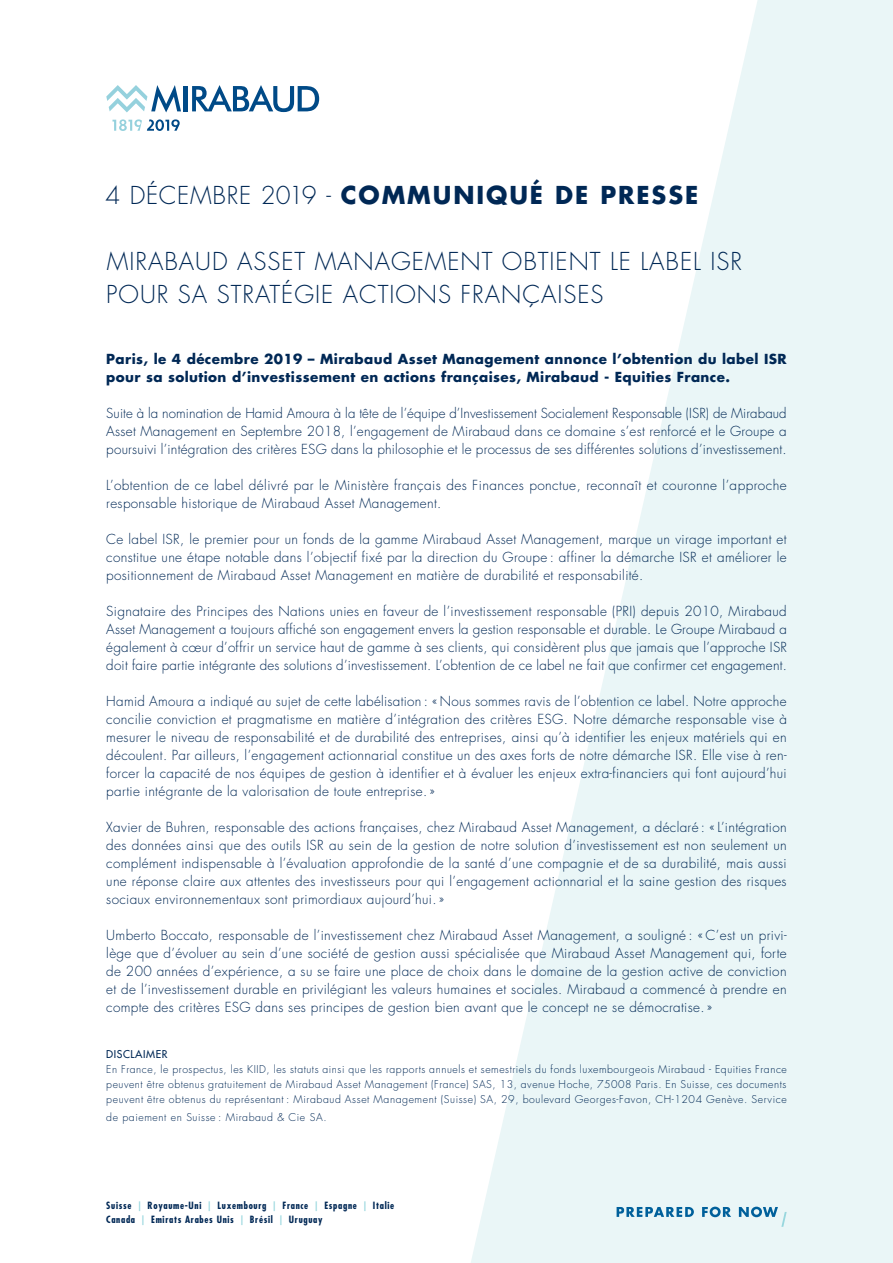
<style>
.page{position:relative;width:893px;height:1263px;background:#fff}
.page>*{position:absolute;margin:0;border:0;box-sizing:border-box;transform-origin:0 0}
.Titre{font:300 24px/33px "Futura Std";letter-spacing:.04em;color:#002855}
.Titre-2{font:700 24px "Futura Std";letter-spacing:.08em;color:#002855}
.Texte_courant{font:300 13.5px/18px "Futura Std";letter-spacing:.025em;color:#002855;text-align:justify}
.Texte_courant-2{font:700 13.5px/18px "Futura Std";letter-spacing:.03em;color:#002855}
.Texte_courant-3{font:300 10.5px/15px "Futura Std";letter-spacing:.055em;color:#002855;text-align:justify}
.Texte_courant-4{font:500 10.5px "Futura Std";letter-spacing:.055em;color:#002855}
.t1{font:700 condensed 9.75px "Futura Std";letter-spacing:.07em;color:#002855}
.s1{font-weight:300}
.s2{color:#98d7de}
</style>
<div class="page">
<svg style="left:471px;top:0;width:422px;height:1263px;fill:#eaf6f7"></svg>
<hr style="left:183px;top:86px;width:4px;height:25px;background:#004a87">
<svg style="left:192px;top:85px;width:127px;height:27px"></svg>
<svg style="left:112px;top:119px;width:68px;height:12px"></svg>
<svg style="left:106px;top:85px;width:75px;height:27px"></svg>
<svg style="left:617px;top:1206px;width:170px;height:21px;background:#b4d4e2"></svg>
<p class="Titre-2" style="left:105px;top:179px;width:594px"><span class="s1">4 DÉCEMBRE 2019 -</span> COMMUNIQUÉ DE PRESSE</p>
<p class="Titre" style="left:106px;top:246px;width:637px">MIRABAUD ASSET MANAGEMENT OBTIENT LE LABEL ISR<br>POUR SA STRATÉGIE ACTIONS FRANÇAISES</p>
<p class="Texte_courant-2" style="left:106px;top:350px;width:682px">Paris, le 4 décembre 2019 – Mirabaud Asset Management annonce l’obtention du label ISR pour sa solution d’investissement en actions françaises, Mirabaud - Equities France.</p>
<p class="Texte_courant" style="left:106px;top:405px;width:682px">Suite à la nomination de Hamid Amoura à la tête de l’équipe d’Investissement Socialement Responsable (ISR) de Mirabaud Asset Management en Septembre 2018, l’engagement de Mirabaud dans ce domaine s’est renforcé et le Groupe a poursuivi l’intégration des critères ESG dans la philosophie et le processus de ses différentes solutions d’investissement.</p>
<p class="Texte_courant" style="left:106px;top:477px;width:682px">L’obtention de ce label délivré par le Ministère français des Finances ponctue, reconnaît et couronne l’approche responsable historique de Mirabaud Asset Management.</p>
<p class="Texte_courant" style="left:106px;top:531px;width:682px">Ce label ISR, le premier pour un fonds de la gamme Mirabaud Asset Management, marque un virage important et constitue une étape notable dans l’objectif fixé par la direction du Groupe : affiner la démarche ISR et améliorer le positionnement de Mirabaud Asset Management en matière de durabilité et responsabilité.</p>
<p class="Texte_courant" style="left:106px;top:603px;width:682px">Signataire des Principes des Nations unies en faveur de l’investissement responsable (PRI) depuis 2010, Mirabaud Asset Management a toujours affiché son engagement envers la gestion responsable et durable. Le Groupe Mirabaud a également à cœur d’offrir un service haut de gamme à ses clients, qui considèrent plus que jamais que l’approche ISR doit faire partie intégrante des solutions d’investissement. L’obtention de ce label ne fait que confirmer cet engagement.</p>
<p class="Texte_courant" style="left:106px;top:693px;width:682px">Hamid Amoura a indiqué au sujet de cette labélisation : « Nous sommes ravis de l’obtention ce label. Notre approche concilie conviction et pragmatisme en matière d’intégration des critères ESG. Notre démarche responsable vise à mesurer le niveau de responsabilité et de durabilité des entreprises, ainsi qu’à identifier les enjeux matériels qui en découlent. Par ailleurs, l’engagement actionnarial constitue un des axes forts de notre démarche ISR. Elle vise à ren&shy;forcer la capacité de nos équipes de gestion à identifier et à évaluer les enjeux extra-financiers qui font aujourd’hui partie intégrante de la valorisation de toute entreprise.»</p>
<p class="Texte_courant" style="left:106px;top:819px;width:682px">Xavier de Buhren, responsable des actions françaises, chez Mirabaud Asset Management, a déclaré : «L’intégration des données ainsi que des outils ISR au sein de la gestion de notre solution d’investissement est non seulement un complément indispensable à l’évaluation approfondie de la santé d’une compagnie et de sa durabilité, mais aussi une réponse claire aux attentes des investisseurs pour qui l’engagement actionnarial et la saine gestion des risques sociaux environnementaux sont primordiaux aujourd’hui.»</p>
<p class="Texte_courant" style="left:106px;top:927px;width:682px">Umberto Boccato, responsable de l’investissement chez Mirabaud Asset Management, a souligné : « C’est un privi&shy;lège que d’évoluer au sein d’une société de gestion aussi spécialisée que Mirabaud Asset Management qui, forte de 200 années d’expérience, a su se faire une place de choix dans le domaine de la gestion active de conviction et de l’investissement durable en privilégiant les valeurs humaines et sociales. Mirabaud a commencé à prendre en compte des critères ESG dans ses principes de gestion bien avant que le concept ne se démocratise.»</p>
<p class="Texte_courant-4" style="left:106px;top:1047px;width:63px">DISCLAIMER</p>
<p class="Texte_courant-3" style="left:106px;top:1062px;width:682px">En France, le prospectus, les KIID, les statuts ainsi que les rapports annuels et semestriels du fonds luxembourgeois Mirabaud - Equities France peuvent être obtenus gratuitement de Mirabaud Asset Management (France) SAS, 13, avenue Hoche, 75008 Paris. En Suisse, ces documents peuvent être obtenus du représentant : Mirabaud Asset Management (Suisse) SA, 29, boulevard Georges-Favon, CH-1204 Genève. Service</p>
<p class="Texte_courant-3" style="left:106px;top:1110px;width:222px">de paiement en Suisse : Mirabaud &amp; Cie SA.</p>
<p class="t1" style="left:106px;top:1200px;width:289px">Suisse <span class="s2">|</span> Royaume-Uni <span class="s2">|</span> Luxembourg <span class="s2">|</span> France <span class="s2">|</span> Espagne <span class="s2">|</span> Italie</p>
<p class="t1" style="left:106px;top:1213px;width:218px">Canada <span class="s2">|</span> Emirats Arabes Unis <span class="s2">|</span> Brésil <span class="s2">|</span> Uruguay</p>
</div>
